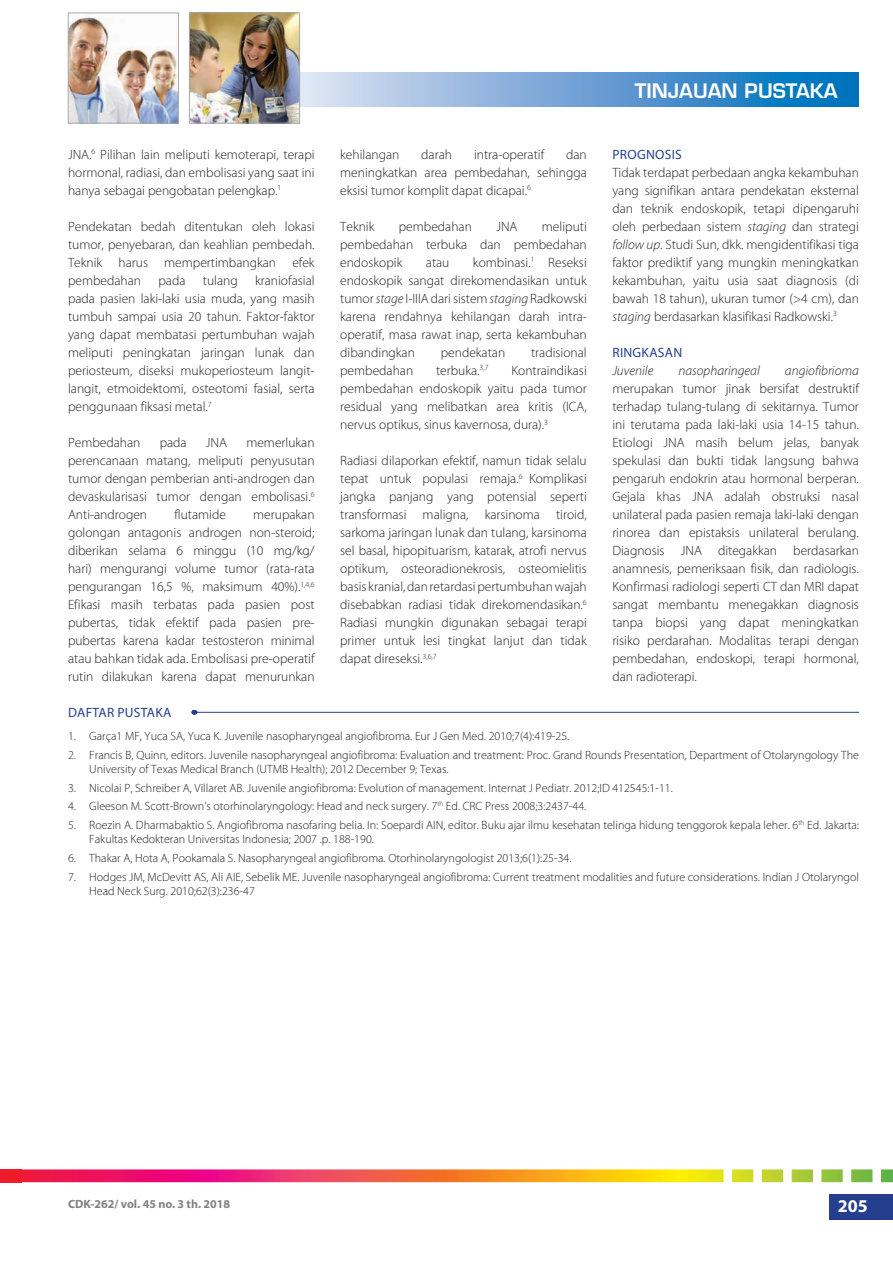
<style>
.page{position:relative;width:893px;height:1263px;background:#fff}
.page>*{position:absolute;margin:0;border:0;box-sizing:border-box;transform-origin:0 0}
.t1{font:600 19.5px "Eurostile LT Std";color:#fff}
.t2{font:700 18px "Myriad Pro";color:#fff}
.t3{font:300 13.5px/18px "Myriad Pro";color:#231f20;text-align:justify}
.t4{font:italic 300 13.5px "Myriad Pro";color:#231f20}
.t5{font:13.5px "Myriad Pro";letter-spacing:.02em;color:#253f8e}
.t6{font:300 12px/14.4px "Myriad Pro";color:#231f20}
.t7{font:700 12px "Myriad Pro";color:#808285}
.s1{font-style:italic}
</style>
<div class="page">
<svg style="left:300px;top:72px;width:559px;height:35px;background:#6ba4d5"></svg>
<img style="left:70px;top:17px;width:107px;height:104px">
<div style="left:68px;top:13px;width:111px;height:110px;border:1px solid #a8a9ad"></div>
<img style="left:191px;top:15px;width:107px;height:106px">
<div style="left:189px;top:13px;width:111px;height:110px;border:1px solid #a8a9ad"></div>
<div style="left:829px;top:1194px;width:64px;height:26px;background:#253f8e"></div>
<svg style="left:21px;top:1169px;width:872px;height:13px;background:#e87f51"></svg>
<div style="left:0;top:1169px;width:21px;height:13px;background:#ee1b2b"></div>
<hr style="left:191px;top:712px;width:668px;height:1px;background:#253f8e">
<p class="t3" style="left:68px;top:146px;width:248px">JNA.<sup>6</sup> Pilihan lain meliputi kemoterapi, terapi hormonal, radiasi, dan embolisasi yang saat ini hanya sebagai pengobatan pelengkap.<sup>1</sup></p>
<p class="t3" style="left:68px;top:218px;width:248px">Pendekatan bedah ditentukan oleh lokasi tumor, penyebaran, dan keahlian pembedah.<br>Teknik harus mempertimbangkan efek pembedahan</p>
<p class="t3" style="left:68px;top:272px;width:248px;text-indent:187px">kraniofasial pada pasien laki-laki usia muda, yang masih tumbuh sampai usia 20 tahun. Faktor-faktor yang dapat membatasi pertumbuhan wajah meliputi peningkatan jaringan lunak dan periosteum, diseksi mukoperiosteum langit&shy;langit, etmoidektomi, osteotomi fasial, serta penggunaan fiksasi metal.<sup>7</sup></p>
<p class="t3" style="left:68px;top:434px;width:74px">Pembedahan</p>
<p class="t3" style="left:160px;top:434px;width:29px">pada</p>
<p class="t3" style="left:206px;top:434px;width:23px">JNA</p>
<p class="t3" style="left:158px;top:272px;width:29px">pada</p>
<p class="t3" style="left:203px;top:272px;width:36px">tulang</p>
<p class="t3" style="left:68px;top:434px;width:248px;text-indent:178px">memerlukan perencanaan matang, meliputi penyusutan tumor dengan pemberian anti-androgen dan devaskularisasi tumor dengan embolisasi.<sup>6<br></sup>Anti-androgen</p>
<p class="t3" style="left:174px;top:506px;width:53px">flutamide</p>
<p class="t3" style="left:68px;top:506px;width:248px;text-indent:185px">merupakan golongan antagonis androgen non-steroid; diberikan selama 6 minggu (10 mg/kg/ hari) mengurangi volume tumor (rata-rata pengurangan 16,5 %, maksimum 40%).<sup>1,4,6<br></sup>Efikasi masih terbatas pada pasien post pubertas, tidak efektif pada pasien pre&shy;pubertas karena kadar testosteron minimal atau bahkan tidak ada. Embolisasi pre-operatif rutin dilakukan karena dapat menurunkan</p>
<p class="t3" style="left:340px;top:146px;width:61px">kehilangan</p>
<p class="t3" style="left:421px;top:146px;width:32px">darah</p>
<p class="t3" style="left:474px;top:146px;width:72px">intra-operatif</p>
<p class="t3" style="left:340px;top:146px;width:248px;text-indent:226px">dan meningkatkan area pembedahan, sehingga eksisi tumor komplit dapat dicapai.<sup>6</sup></p>
<p class="t3" style="left:340px;top:218px;width:36px">Teknik</p>
<p class="t3" style="left:399px;top:218px;width:75px">pembedahan</p>
<p class="t3" style="left:496px;top:218px;width:23px">JNA</p>
<p class="t3" style="left:340px;top:218px;width:248px;text-indent:202px">meliputi pembedahan terbuka dan pembedahan endoskopik</p>
<p class="t3" style="left:340px;top:254px;width:248px;text-indent:133px">kombinasi.<sup>1</sup> Reseksi endoskopik sangat direkomendasikan untuk tumor <span class="s1">stage</span> I-IIIA dari sistem <span class="s1">staging</span> Radkowski karena rendahnya kehilangan darah intra&shy;operatif, masa rawat inap, serta kekambuhan dibandingkan</p>
<p class="t3" style="left:426px;top:254px;width:25px">atau</p>
<p class="t3" style="left:441px;top:344px;width:66px">pendekatan</p>
<p class="t3" style="left:531px;top:344px;width:57px">tradisional</p>
<p class="t3" style="left:340px;top:362px;width:75px">pembedahan</p>
<p class="t3" style="left:436px;top:362px;width:54px">terbuka.<sup>3,7</sup></p>
<p class="t3" style="left:340px;top:362px;width:248px;text-indent:171px">Kontraindikasi pembedahan endoskopik yaitu pada tumor residual yang melibatkan area kritis (ICA, nervus optikus, sinus kavernosa, dura).<sup>3</sup></p>
<p class="t3" style="left:340px;top:452px;width:248px">Radiasi dilaporkan efektif, namun tidak selalu tepat untuk populasi remaja.<sup>6</sup> Komplikasi jangka panjang yang potensial seperti transformasi maligna, karsinoma tiroid, sarkoma jaringan lunak dan tulang, karsinoma sel basal, hipopituarism, katarak, atrofi nervus optikum, osteoradionekrosis, osteomielitis basis kranial, dan retardasi pertumbuhan wajah disebabkan radiasi tidak direkomendasikan.<sup>6<br></sup>Radiasi mungkin digunakan sebagai terapi primer untuk lesi tingkat lanjut dan tidak dapat direseksi.<sup>3,6,7</sup></p>
<h1 class="t1" style="left:635px;top:79px;width:204px">TINJAUAN PUSTAKA</h1>
<p class="t5" style="left:612px;top:146px;width:16px">PROGNOSIS</p>
<p class="t3" style="left:612px;top:164px;width:248px">Tidak terdapat perbedaan angka kekambuhan yang signifikan antara pendekatan eksternal dan teknik endoskopik, tetapi dipengaruhi oleh perbedaan sistem <span class="s1">staging</span> dan strategi <span class="s1">follow up</span>. Studi Sun, dkk. mengidentifikasi tiga faktor prediktif yang mungkin meningkatkan kekambuhan, yaitu usia saat diagnosis (di bawah 18 tahun), ukuran tumor (&gt;4 cm), dan <span class="s1">staging</span> berdasarkan klasifikasi Radkowski.<sup>3</sup></p>
<p class="t5" style="left:612px;top:344px;width:17px">RINGKASAN</p>
<p class="t4" style="left:612px;top:362px;width:43px">Juvenile</p>
<p class="t4" style="left:678px;top:362px;width:83px">nasopharingeal</p>
<p class="t4" style="left:785px;top:362px;width:76px">angiofibrioma</p>
<p class="t3" style="left:612px;top:380px;width:248px">merupakan tumor jinak bersifat destruktif terhadap tulang-tulang di sekitarnya. Tumor ini terutama pada laki-laki usia 14-15 tahun.<br>Etiologi JNA masih belum jelas, banyak spekulasi dan bukti tidak langsung bahwa pengaruh endokrin atau hormonal berperan.<br>Gejala khas JNA adalah obstruksi nasal unilateral pada pasien remaja laki-laki dengan rinorea dan epistaksis unilateral berulang.<br>Diagnosis JNA ditegakkan berdasarkan anamnesis, pemeriksaan fisik, dan radiologis.<br>Konfirmasi radiologi seperti CT dan MRI dapat sangat membantu menegakkan diagnosis tanpa biopsi yang dapat meningkatkan risiko perdarahan. Modalitas terapi dengan pembedahan, endoskopi, terapi hormonal, dan radioterapi.</p>
<p class="t5" style="left:68px;top:704px;width:15px">DAFTAR</p>
<p class="t5" style="left:118px;top:704px;width:16px">PUSTAKA</p>
<p class="t6" style="left:68px;top:729px;width:503px">1. Garça1 MF, Yuca SA, Yuca K. Juvenile nasopharyngeal angiofibroma. Eur J Gen Med. 2010;7(4):419-25.</p>
<p class="t6" style="left:89px;top:747px;width:771px;text-indent:-21px">2. Francis B, Quinn, editors. Juvenile nasopharyngeal angiofibroma: Evaluation and treatment: Proc. Grand Rounds Presentation, Department of Otolaryngology The<br>University of Texas Medical Branch (UTMB Health); 2012 December 9; Texas.</p>
<p class="t6" style="left:68px;top:781px;width:606px">3. Nicolai P, Schreiber A, Villaret AB. Juvenile angiofibroma: Evolution of management. Internat J Pediatr. 2012;ID 412545:1-11.</p>
<p class="t6" style="left:68px;top:799px;width:520px">4. Gleeson M. Scott-Brown’s otorhinolaryngology: Head and neck surgery. 7<sup>th</sup> Ed. CRC Press 2008;3:2437-44.</p>
<p class="t6" style="left:89px;top:818px;width:771px;text-indent:-21px">5. Roezin A. Dharmabaktio S. Angiofibroma nasofaring belia. In: Soepardi AIN, editor. Buku ajar ilmu kesehatan telinga hidung tenggorok kepala leher. 6<sup>th</sup> Ed. Jakarta:<br>Fakultas Kedokteran Universitas Indonesia; 2007 .p. 188-190.</p>
<p class="t6" style="left:68px;top:851px;width:505px">6. Thakar A, Hota A, Pookamala S. Nasopharyngeal angiofibroma. Otorhinolaryngologist 2013;6(1):25-34.</p>
<p class="t6" style="left:89px;top:870px;width:771px;text-indent:-21px">7. Hodges JM, McDevitt AS, Ali AIE, Sebelik ME. Juvenile nasopharyngeal angiofibroma: Current treatment modalities and future considerations. Indian J Otolaryngol<br>Head Neck Surg. 2010;62(3):236-47</p>
<p class="t7" style="left:68px;top:1196px;width:164px">CDK-262/ vol. 45 no. 3 th. 2018</p>
<h2 class="t2" style="left:838px;top:1194px;width:31px">205</h2>
</div>
